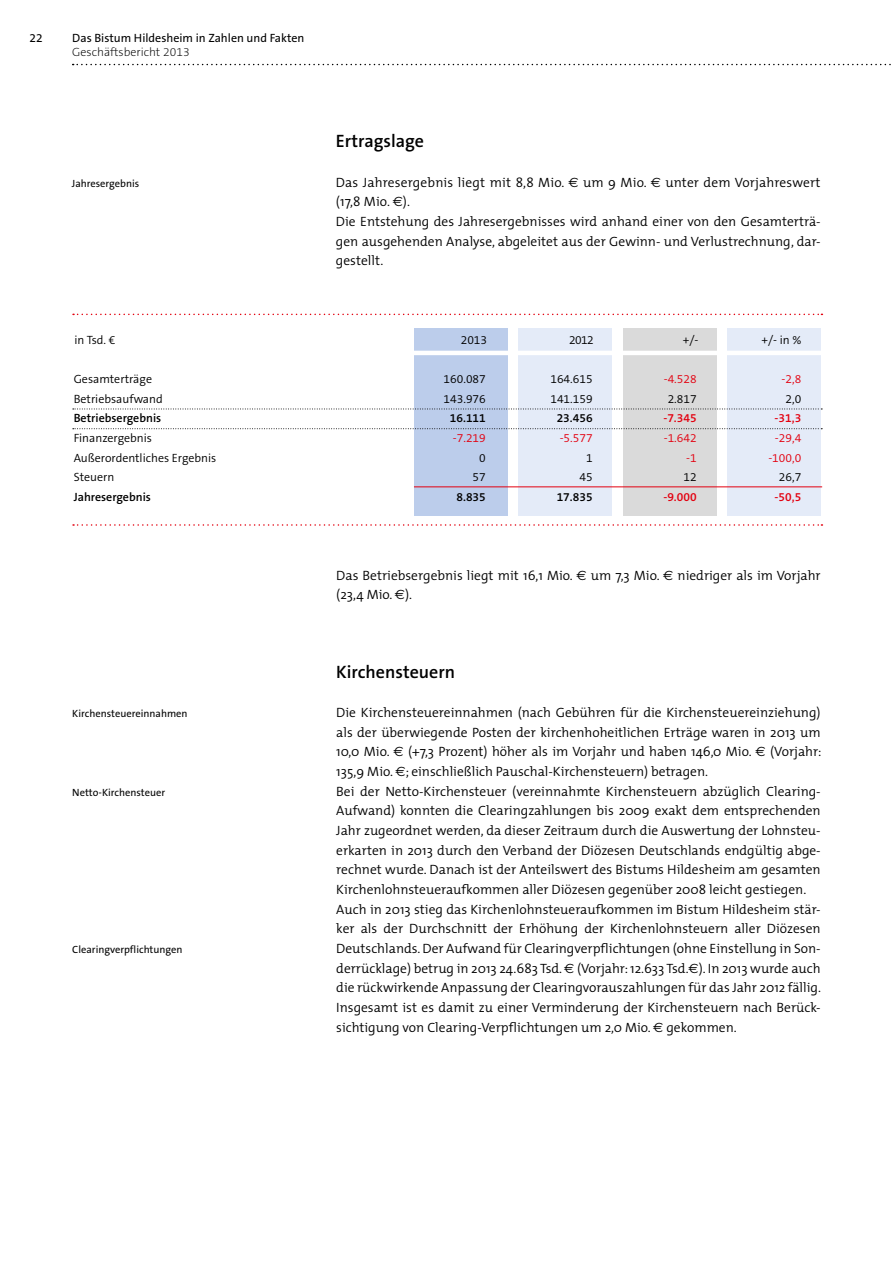
<style>
.page{position:relative;width:893px;height:1263px;background:#fff}
.page>*{position:absolute;margin:0;border:0;box-sizing:border-box;transform-origin:0 0}
.t1{font:600 18px "The Sans B6";color:#000}
.t2{font:300 13.5px/19.6px "The Mix";color:#000}
.t3{font:300 12px/19.6px "The Sans B4";color:#000}
.t4{font:600 12px "The Sans B6";color:#000}
.t5{font:300 12px/19.6px "The Sans B4";color:#e3000f;text-align:right}
.t6{font:12px "The Sans B5 Plain";color:#000}
.t7{font:600 12px "The Sans B6";color:#e3000f}
.t8{font:200 12px "The Sans B2";color:#000}
.t9{font:10.5px "The Sans B5 Plain";color:#000}
.s1{font-family:"Euro Sans";font-weight:400}
</style>
<div class="page">
<svg style="left:73px;top:64px;width:818px;height:1px"></svg>
<div style="left:414px;top:328px;width:93px;height:188px;background:#bccdeb"></div>
<div style="left:623px;top:328px;width:94px;height:188px;background:#dadada"></div>
<div style="left:518px;top:328px;width:94px;height:188px;background:#e4ebf8"></div>
<div style="left:728px;top:328px;width:93px;height:188px;background:#e4ebf8"></div>
<hr style="left:179px;top:351px;width:657px;height:4px;background:#fff">
<hr style="left:414px;top:486px;width:408px;height:1px;background:#e3000f">
<svg style="left:73px;top:524px;width:749px;height:2px"></svg>
<svg style="left:73px;top:314px;width:749px;height:1px"></svg>
<svg style="left:73px;top:409px;width:749px;height:1px"></svg>
<svg style="left:73px;top:428px;width:749px;height:1px"></svg>
<p class="t6" style="left:30px;top:31px;width:15px">22</p>
<p class="t6" style="left:72px;top:31px;width:234px">Das Bistum Hildesheim in Zahlen und Fakten</p>
<p class="t8" style="left:72px;top:46px;width:119px">Geschäftsbericht 2013</p>
<p class="t9" style="left:72px;top:177px;width:69px">Jahresergebnis</p>
<p class="t3" style="left:74px;top:330px;width:42px">in Tsd. €</p>
<p class="t3" style="left:74px;top:369px;width:91px">Gesamterträge<br>Betriebsaufwand</p>
<p class="t4" style="left:74px;top:412px;width:89px">Betriebsergebnis</p>
<p class="t3" style="left:74px;top:428px;width:144px">Finanzergebnis<br>Außerordentliches Ergebnis<br>Steuern</p>
<p class="t4" style="left:74px;top:490px;width:79px">Jahresergebnis</p>
<p class="t9" style="left:72px;top:708px;width:117px">Kirchensteuereinnahmen</p>
<p class="t9" style="left:72px;top:786px;width:94px">Netto-Kirchensteuer</p>
<p class="t9" style="left:72px;top:944px;width:112px">Clearingverpflichtungen</p>
<h1 class="t1" style="left:336px;top:131px;width:90px">Ertragslage</h1>
<p class="t2" style="left:336px;top:172px;width:486px">Das Jahresergebnis liegt mit 8,8 Mio. <span class="s1">€</span> um 9 Mio. <span class="s1">€</span> unter dem Vorjahreswert (17,8 Mio. <span class="s1">€</span>).<br>Die Entstehung des Jahresergebnisses wird anhand einer von den Gesamterträ&shy;gen ausgehenden Analyse, abgeleitet aus der Gewinn- und Verlustrechnung, dar&shy;gestellt.</p>
<p class="t3" style="left:461px;top:330px;width:28px">2013</p>
<p class="t3" style="left:569px;top:330px;width:26px">2012</p>
<p class="t3" style="left:683px;top:330px;width:17px">+/-</p>
<p class="t3" style="left:550px;top:369px;width:44px">164.615<br>141.159</p>
<p class="t4" style="left:557px;top:412px;width:37px">23.456</p>
<p class="t5" style="left:560px;top:428px;width:34px">-5.577</p>
<p class="t3" style="left:579px;top:448px;width:15px;text-align:center">1<br>45</p>
<p class="t4" style="left:557px;top:490px;width:37px">17.835</p>
<p class="t3" style="left:444px;top:369px;width:44px">160.087<br>143.976</p>
<p class="t4" style="left:450px;top:412px;width:37px">16.111</p>
<p class="t5" style="left:453px;top:428px;width:34px">-7.219</p>
<p class="t3" style="left:473px;top:448px;width:15px;text-align:center">0<br>57</p>
<p class="t4" style="left:456px;top:490px;width:31px">8.835</p>
<p class="t5" style="left:664px;top:369px;width:34px">-4.528</p>
<p class="t3" style="left:668px;top:389px;width:31px">2.817</p>
<p class="t7" style="left:663px;top:412px;width:35px">-7.345</p>
<p class="t5" style="left:664px;top:428px;width:34px">-1.642 -1</p>
<p class="t3" style="left:683px;top:468px;width:15px">12</p>
<p class="t7" style="left:663px;top:490px;width:35px">-9.000</p>
<p class="t3" style="left:761px;top:330px;width:41px">+/- in %</p>
<p class="t5" style="left:782px;top:369px;width:21px">-2,8</p>
<p class="t3" style="left:785px;top:389px;width:17px">2,0</p>
<p class="t7" style="left:775px;top:412px;width:28px">-31,3</p>
<p class="t5" style="left:768px;top:428px;width:34px;text-align:center">-29,4 -100,0</p>
<p class="t3" style="left:779px;top:468px;width:24px">26,7</p>
<p class="t7" style="left:775px;top:490px;width:28px">-50,5</p>
<p class="t2" style="left:336px;top:565px;width:486px">Das Betriebsergebnis liegt mit 16,1 Mio. <span class="s1">€</span> um 7,3 Mio. <span class="s1">€</span> niedriger als im Vorjahr (23,4 Mio. <span class="s1">€</span>).</p>
<h1 class="t1" style="left:336px;top:662px;width:120px">Kirchensteuern</h1>
<p class="t2" style="left:336px;top:702px;width:487px">Die Kirchensteuereinnahmen (nach Gebühren für die Kirchensteuereinziehung) als der überwiegende Posten der kirchenhoheitlichen Erträge waren in 2013 um 10,0 Mio. <span class="s1">€</span> (+7,3 Prozent) höher als im Vorjahr und haben 146,0 Mio. <span class="s1">€</span> (Vorjahr:<br>135,9 Mio. <span class="s1">€</span>; einschließlich Pauschal-Kirchensteuern) betragen.<br>Bei der Netto-Kirchensteuer (vereinnahmte Kirchensteuern abzüglich Clearing-Aufwand) konnten die Clearingzahlungen bis 2009 exakt dem entsprechenden Jahr zugeordnet werden, da dieser Zeitraum durch die Auswertung der Lohnsteu&shy;erkarten in 2013 durch den Verband der Diözesen Deutschlands endgültig abge&shy;rechnet wurde. Danach ist der Anteilswert des Bistums Hildesheim am gesamten Kirchenlohnsteueraufkommen aller Diözesen gegenüber 2008 leicht gestiegen.<br>Auch in 2013 stieg das Kirchenlohnsteueraufkommen im Bistum Hildesheim stär&shy;ker als der Durchschnitt der Erhöhung der Kirchenlohnsteuern aller Diözesen Deutschlands. Der Aufwand für Clearingverpflichtungen (ohne Einstellung in Son&shy;derrücklage) betrug in 2013 24.683 Tsd. <span class="s1">€</span> (Vorjahr: 12.633 Tsd.<span class="s1">€</span>). In 2013 wurde auch die rückwirkende Anpassung der Clearingvorauszahlungen für das Jahr 2012 fällig.<br>Insgesamt ist es damit zu einer Verminderung der Kirchensteuern nach Berück&shy;sichtigung von Clearing-Verpflichtungen um 2,0 Mio. <span class="s1">€</span> gekommen.</p>
</div>
